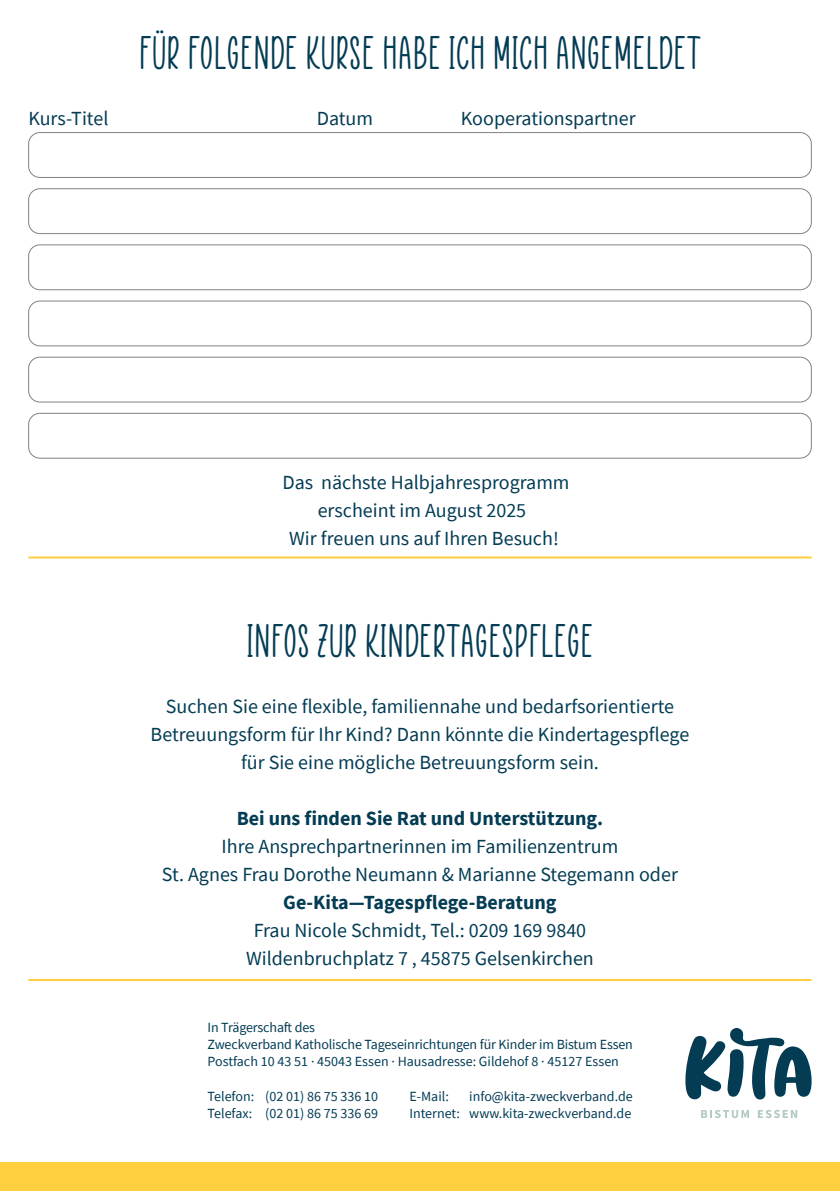
<style>
.page{position:relative;width:840px;height:1191px;background:#fff}
.page>*{position:absolute;margin:0;border:0;box-sizing:border-box;transform-origin:0 0}
.t1{font:48px "Paper Flowers";color:#043c54}
.t2{font:20px/28px "Source Sans Pro";color:#043c54;text-align:center}
.t3{font:700 20px "Source Sans Pro";color:#043c54}
.t4{font:14px/16.8px "Source Sans Pro";color:#043c54}
</style>
<div class="page">
<div style="left:0;top:1162px;width:839px;height:29px;background:#ffcf3f"></div>
<div style="left:28px;top:132px;width:783px;height:46px;border:1px solid #808285;border-radius:11px"></div>
<div style="left:28px;top:188px;width:783px;height:46px;border:1px solid #808285;border-radius:11px"></div>
<div style="left:28px;top:245px;width:783px;height:45px;border:1px solid #808285;border-radius:11px"></div>
<div style="left:28px;top:301px;width:783px;height:45px;border:1px solid #808285;border-radius:11px"></div>
<div style="left:28px;top:357px;width:783px;height:45px;border:1px solid #808285;border-radius:11px"></div>
<div style="left:28px;top:413px;width:783px;height:45px;border:1px solid #808285;border-radius:11px"></div>
<hr style="left:28px;top:556px;width:783px;height:2px;background:#ffcf3f">
<hr style="left:28px;top:979px;width:783px;height:2px;background:#ffcf3f">
<svg style="left:701px;top:1110px;width:47px;height:8px"></svg>
<svg style="left:758px;top:1110px;width:38px;height:8px"></svg>
<svg style="left:685px;top:1028px;width:126px;height:71px"></svg>
<h1 class="t1" style="left:139px;top:28px;width:563px">FÜR FOLGENDE KURSE HABE ICH MICH ANGEMELDET</h1>
<p class="t2" style="left:28px;top:104px;width:82px">Kurs-Titel</p>
<p class="t2" style="left:316px;top:104px;width:58px">Datum</p>
<p class="t2" style="left:460px;top:104px;width:176px">Kooperationspartner</p>
<p class="t2" style="left:282px;top:468px;width:288px">Das nächste Halbjahresprogramm erscheint im August 2025<br>Wir freuen uns auf Ihren Besuch!</p>
<h1 class="t1" style="left:246px;top:616px;width:348px">INFOS ZUR KINDERTAGESPFLEGE</h1>
<p class="t2" style="left:150px;top:692px;width:540px">Suchen Sie eine flexible, familiennahe und bedarfsorientierte<br>Betreuungsform für Ihr Kind? Dann könnte die Kindertagespflege für Sie eine mögliche Betreuungsform sein.</p>
<p class="t3" style="left:236px;top:805px;width:368px">Bei uns finden Sie Rat und Unterstützung.</p>
<p class="t2" style="left:162px;top:832px;width:517px">Ihre Ansprechpartnerinnen im Familienzentrum<br>St. Agnes Frau Dorothe Neumann &amp; Marianne Stegemann oder</p>
<p class="t3" style="left:283px;top:889px;width:275px">Ge-Kita—Tagespflege-Beratung</p>
<p class="t2" style="left:246px;top:916px;width:349px">Frau Nicole Schmidt, Tel.: 0209 169 9840<br>Wildenbruchplatz 7 , 45875 Gelsenkirchen</p>
<p class="t4" style="left:207px;top:1018px;width:426px">In Trägerschaft des<br>Zweckverband Katholische Tageseinrichtungen für Kinder im Bistum Essen<br>Postfach 10 43 51 · 45043 Essen · Hausadresse: Gildehof 8 · 45127 Essen</p>
<p class="t4" style="left:207px;top:1087px;width:172px">Telefon: (02 01) 86 75 336 10<br>Telefax: (02 01) 86 75 336 69</p>
<p class="t4" style="left:409px;top:1087px;width:225px;text-align:right">info@kita-zweckverband.de<br>Internet: www.kita-zweckverband.de</p>
<p class="t4" style="left:409px;top:1087px;width:41px">E-Mail:</p>
</div>
